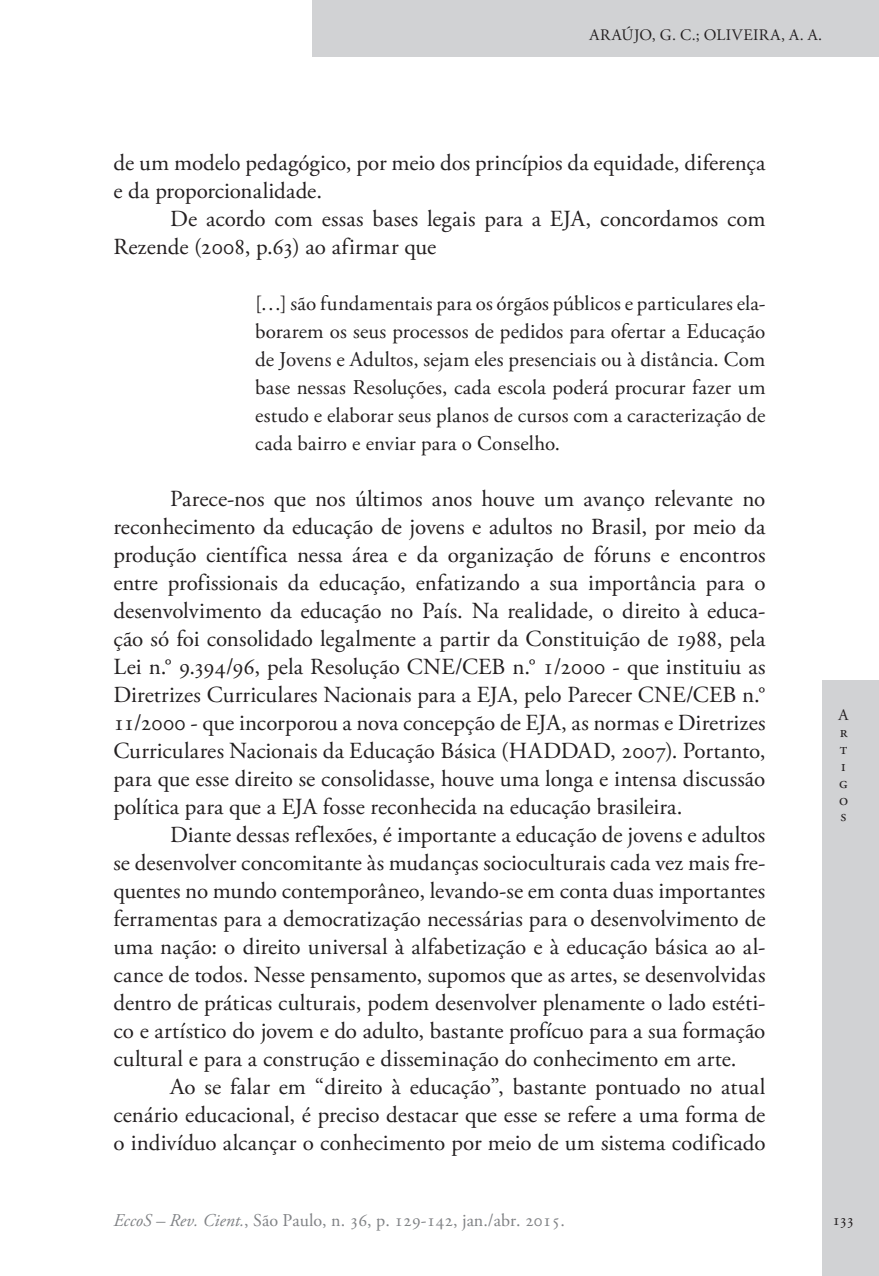
<style>
.page{position:relative;width:879px;height:1276px;background:#fff}
.page>*{position:absolute;margin:0;border:0;box-sizing:border-box;transform-origin:0 0}
.Ec_Normal{font:23px/28px "Adobe Garamond Pro";color:#231f20;text-align:justify}
.Ec_Normal_-_citação{font:21px/28px "Adobe Garamond Pro";letter-spacing:.005em;color:#231f20;text-align:justify}
.t1{font:18px "Adobe Garamond Pro";color:#808285}
.t2{font:16px/16.8px "Adobe Garamond Pro";letter-spacing:.025em;color:#231f20}
.s1{font-style:italic}
</style>
<div class="page">
<div style="left:312px;top:0;width:567px;height:57px;background:#d1d2d4"></div>
<div style="left:822px;top:680px;width:57px;height:596px;background:#d1d2d4"></div>
<p class="t2" style="left:589px;top:27px;width:234px">ARAÚJO, G. C.; OLIVEIRA, A. A.</p>
<p class="Ec_Normal" style="left:113px;top:150px;width:654px">de um modelo pedagógico, por meio dos princípios da equidade, diferença e da proporcionalidade.</p>
<p class="Ec_Normal" style="left:113px;top:206px;width:653px;text-indent:57px">De acordo com essas bases legais para a EJA, concordamos com<br>Rezende (2008, p.63) ao afirmar que</p>
<p class="Ec_Normal_-_citação" style="left:255px;top:290px;width:512px">[…] são fundamentais para os órgãos públicos e particulares ela&shy;borarem os seus processos de pedidos para ofertar a Educação de Jovens e Adultos, sejam eles presenciais ou à distância. Com base nessas Resoluções, cada escola poderá procurar fazer um estudo e elaborar seus planos de cursos com a caracterização de cada bairro e enviar para o Conselho.</p>
<p class="Ec_Normal" style="left:113px;top:486px;width:654px;text-indent:57px">Parece-nos que nos últimos anos houve um avanço relevante no reconhecimento da educação de jovens e adultos no Brasil, por meio da produção científica nessa área e da organização de fóruns e encontros entre profissionais da educação, enfatizando a sua importância para o desenvolvimento da educação no País. Na realidade, o direito à educa&shy;ção só foi consolidado legalmente a partir da Constituição de 1988, pela Lei n.° 9.394/96, pela Resolução CNE/CEB n.° 1/2000 - que instituiu as Diretrizes Curriculares Nacionais para a EJA, pelo Parecer CNE/CEB n.° 11/2000 - que incorporou a nova concepção de EJA, as normas e Diretrizes Curriculares Nacionais da Educação Básica (HADDAD, 2007). Portanto, para que esse direito se consolidasse, houve uma longa e intensa discussão política para que a EJA fosse reconhecida na educação brasileira.</p>
<p class="Ec_Normal" style="left:113px;top:822px;width:653px;text-indent:57px">Diante dessas reflexões, é importante a educação de jovens e adultos se desenvolver concomitante às mudanças socioculturais cada vez mais fre&shy;quentes no mundo contemporâneo, levando-se em conta duas importantes ferramentas para a democratização necessárias para o desenvolvimento de uma nação: o direito universal à alfabetização e à educação básica ao al&shy;cance de todos. Nesse pensamento, supomos que as artes, se desenvolvidas dentro de práticas culturais, podem desenvolver plenamente o lado estéti&shy;co e artístico do jovem e do adulto, bastante profícuo para a sua formação cultural e para a construção e disseminação do conhecimento em arte.</p>
<p class="Ec_Normal" style="left:113px;top:1074px;width:653px;text-indent:57px">Ao se falar em “direito à educação”, bastante pontuado no atual cenário educacional, é preciso destacar que esse se refere a uma forma de o indivíduo alcançar o conhecimento por meio de um sistema codificado</p>
<p class="t2" style="left:838px;top:707px;width:11px">A r t i g o s</p>
<p class="t1" style="left:113px;top:1209px;width:453px"><span class="s1">EccoS – Rev. Cient.</span>, São Paulo, n. 36, p. 129-142, jan./abr. 2015.</p>
<p class="t2" style="left:832px;top:1212px;width:23px">133</p>
</div>
